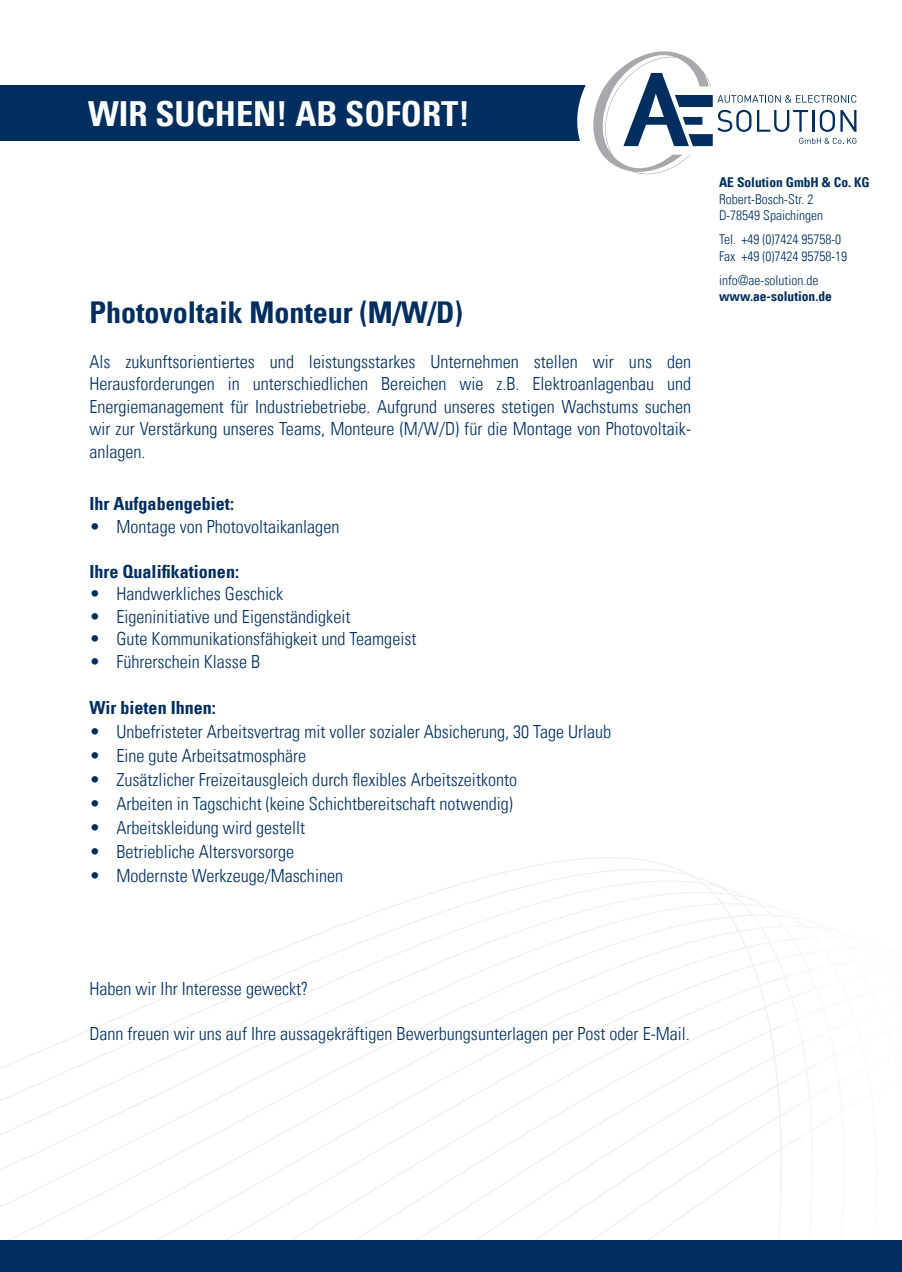
<style>
.page{position:relative;width:902px;height:1272px;background:#fff}
.page>*{position:absolute;margin:0;border:0;box-sizing:border-box;transform-origin:0 0}
.t1{font:700 condensed 34.5px "Univers LT";color:#fff}
.t2{font:700 condensed 30px "Univers LT";color:#002e5e}
.t3{font:300 condensed 18.15px/22.5px "Univers LT";color:#002e5e;text-align:justify}
.t4{font:700 condensed 18.15px "Univers LT";color:#002e5e}
.t5{font:300 condensed 13.5px/16.5px "Univers LT";color:#002e5e}
.t6{font:700 condensed 13.5px "Univers LT";color:#002e5e}
</style>
<div class="page">
<svg style="left:0;top:857px;width:802px;height:382px"></svg>
<div style="left:0;top:1239px;width:901px;height:32px;background:#002e5e"></div>
<div style="left:0;top:86px;width:591px;height:55px;background:#002e5e"></div>
<svg style="left:569px;top:51px;width:287px;height:124px"></svg>
<h1 class="t1" style="left:88px;top:92px;width:383px">WIR SUCHEN! AB SOFORT!</h1>
<h2 class="t2" style="left:89px;top:293px;width:375px">Photovoltaik Monteur (M/W/D)</h2>
<p class="t3" style="left:89px;top:350px;width:603px">Als zukunftsorientiertes und leistungsstarkes Unternehmen stellen wir uns den Herausforderungen in unterschiedlichen Bereichen wie z.B. Elektroanlagenbau und Energiemanagement für Industriebetriebe. Aufgrund unseres stetigen Wachstums suchen wir zur Verstärkung unseres Teams, Monteure (M/W/D) für die Montage von Photovoltaik&shy;anlagen.</p>
<p class="t4" style="left:89px;top:492px;width:146px">Ihr Aufgabengebiet:</p>
<p class="t3" style="left:89px;top:515px;width:251px">• Montage von Photovoltaikanlagen</p>
<p class="t4" style="left:89px;top:560px;width:151px">Ihre Qualifikationen:</p>
<p class="t3" style="left:89px;top:582px;width:195px">• Handwerkliches Geschick</p>
<p class="t3" style="left:89px;top:605px;width:262px">• Eigeninitiative und Eigenständigkeit</p>
<p class="t3" style="left:89px;top:627px;width:328px">• Gute Kommunikationsfähigkeit und Teamgeist</p>
<p class="t3" style="left:89px;top:650px;width:172px">• Führerschein Klasse B</p>
<p class="t4" style="left:89px;top:696px;width:128px">Wir bieten Ihnen:</p>
<p class="t3" style="left:89px;top:720px;width:523px">• Unbefristeter Arbeitsvertrag mit voller sozialer Absicherung, 30 Tage Urlaub</p>
<p class="t3" style="left:89px;top:744px;width:218px">• Eine gute Arbeitsatmosphäre</p>
<p class="t3" style="left:89px;top:768px;width:429px">• Zusätzlicher Freizeitausgleich durch flexibles Arbeitszeitkonto</p>
<p class="t3" style="left:89px;top:792px;width:425px">• Arbeiten in Tagschicht (keine Schichtbereitschaft notwendig)</p>
<p class="t3" style="left:89px;top:816px;width:217px">• Arbeitskleidung wird gestellt</p>
<p class="t3" style="left:89px;top:840px;width:206px">• Betriebliche Altersvorsorge</p>
<p class="t3" style="left:89px;top:864px;width:255px">• Modernste Werkzeuge/Maschinen</p>
<p class="t6" style="left:719px;top:174px;width:152px">AE Solution GmbH &amp; Co. KG</p>
<p class="t5" style="left:719px;top:191px;width:106px">Robert-Bosch-Str. 2<br>D-78549 Spaichingen</p>
<p class="t5" style="left:719px;top:231px;width:130px">Tel. +49 (0)7424 95758-0<br>Fax +49 (0)7424 95758-19</p>
<p class="t5" style="left:719px;top:272px;width:101px">info@ae-solution.de</p>
<p class="t6" style="left:719px;top:288px;width:114px">www.ae-solution.de</p>
<p class="t3" style="left:89px;top:977px;width:220px">Haben wir Ihr Interesse geweckt?</p>
<p class="t3" style="left:89px;top:1022px;width:602px">Dann freuen wir uns auf Ihre aussagekräftigen Bewerbungsunterlagen per Post oder E-Mail.</p>
</div>
